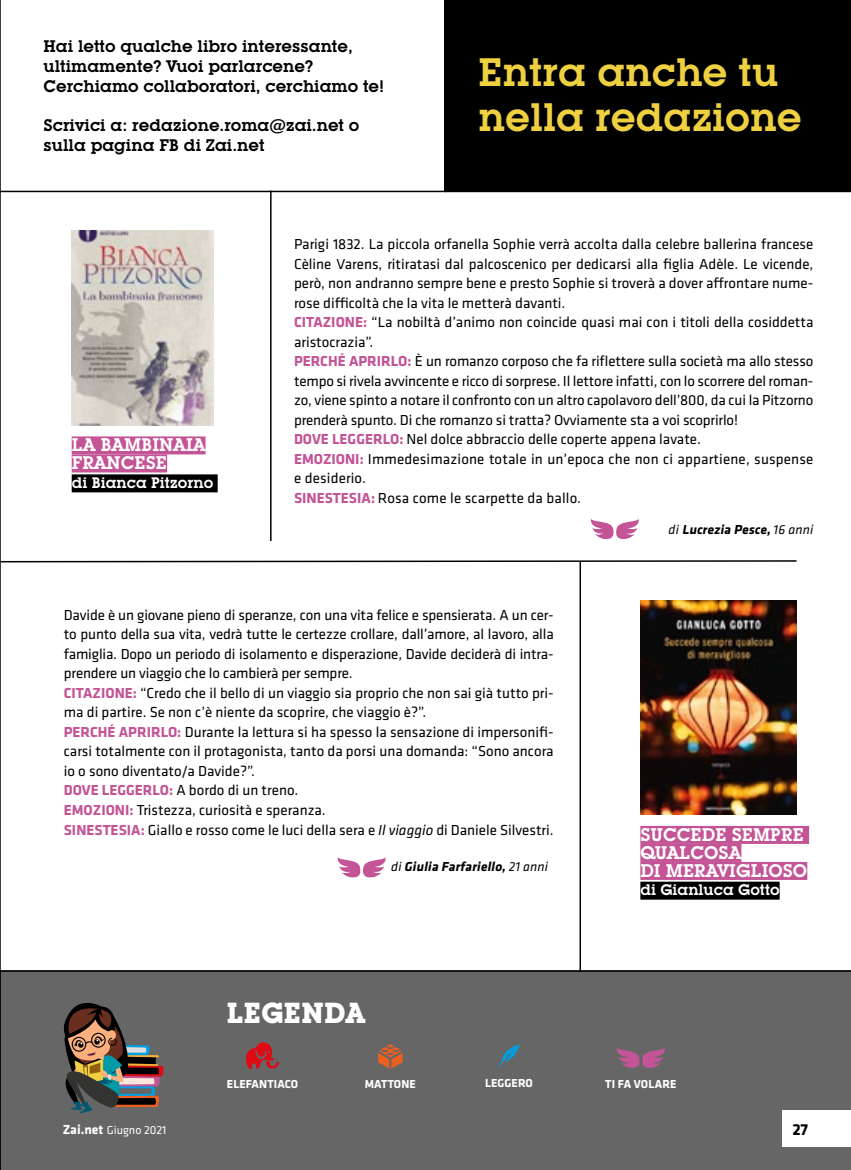
<style>
.page{position:relative;width:851px;height:1170px;background:#fff}
.page>*{position:absolute;margin:0;border:0;box-sizing:border-box;transform-origin:0 0}
.t1{font:600 39px/45px "Lubalin Graph IT Cby BT";color:#eed041}
.t2{font:700 28.5px "Lubalin Graph IT Cby BT";letter-spacing:.01em;color:#fff}
.t3{font:600 18px/18px "Lubalin Graph IT Cby BT";color:#fff}
.t4{font:600 16.5px/19.8px "Lubalin Graph IT Cby BT";color:#000}
.t5{font:700 16.5px "Klavika";color:#000}
.t6{font:15px/19.5px "Klavika";color:#000}
.t7{font:600 15px "Lubalin Graph IT Cby BT";color:#fff}
.t8{font:italic 700 13.5px "Klavika";color:#000}
.t9{font:700 12px "Klavika";letter-spacing:.01em;color:#fff}
.t10{font:12px "Klavika";color:#fff}
.s1{font-weight:700;color:#c35496}
.s2{font-weight:400}
.s3{font-style:italic}
.s4{font-weight:700;font-size:13.5px}
</style>
<div class="page">
<div style="left:0;top:970px;width:850px;height:199px;background:#666"></div>
<div style="left:445px;top:0;width:405px;height:191px;background:#000"></div>
<img style="left:640px;top:600px;width:156px;height:215px">
<div style="left:640px;top:825px;width:169px;height:18px;background:#c35496"></div>
<div style="left:640px;top:843px;width:101px;height:18px;background:#c35496"></div>
<div style="left:640px;top:861px;width:167px;height:18px;background:#c35496"></div>
<div style="left:640px;top:881px;width:139px;height:18px;background:#000"></div>
<img style="left:72px;top:230px;width:142px;height:195px">
<div style="left:72px;top:436px;width:133px;height:18px;background:#c35496"></div>
<div style="left:72px;top:454px;width:95px;height:18px;background:#c35496"></div>
<div style="left:72px;top:474px;width:146px;height:18px;background:#000"></div>
<hr style="left:0;top:191px;width:850px;height:1px;background:#000">
<hr style="left:0;top:0;width:1px;height:1169px;background:#000">
<svg style="left:0;top:559px;width:797px;height:4px"></svg>
<hr style="left:0;top:970px;width:850px;height:1px;background:#000">
<hr style="left:270px;top:191px;width:1px;height:350px;background:#000">
<hr style="left:579px;top:561px;width:2px;height:410px;background:#000">
<div style="left:782px;top:1110px;width:68px;height:36px;background:#fff"></div>
<svg style="left:63px;top:1002px;width:101px;height:111px"></svg>
<svg style="left:246px;top:1042px;width:33px;height:26px"></svg>
<svg style="left:378px;top:1044px;width:24px;height:24px"></svg>
<svg style="left:498px;top:1044px;width:21px;height:24px"></svg>
<svg style="left:617px;top:1048px;width:48px;height:20px"></svg>
<svg style="left:337px;top:857px;width:49px;height:20px"></svg>
<svg style="left:590px;top:519px;width:49px;height:20px"></svg>
<p class="t4" style="left:44px;top:36px;width:342px">Hai letto qualche libro interessante, ultimamente? Vuoi parlarcene?<br>Cerchiamo collaboratori, cerchiamo te!</p>
<p class="t4" style="left:44px;top:115px;width:317px">Scrivici a: redazione.roma@zai.net o sulla pagina FB di Zai.net</p>
<h1 class="t1" style="left:478px;top:49px;width:324px">Entra anche tu nella redazione</h1>
<p class="t3" style="left:72px;top:436px;width:135px">LA BAMBINAIA<br>FRANCESE</p>
<p class="t7" style="left:72px;top:473px;width:143px">di Bianca Pitzorno</p>
<p class="t6" style="left:294px;top:235px;width:521px">Parigi 1832. La piccola orfanella Sophie verrà accolta dalla celebre ballerina francese Cèline Varens, ritiratasi dal palcoscenico per dedicarsi alla figlia Adèle. Le vicende, però, non andranno sempre bene e presto Sophie si troverà a dover affrontare nume&shy;rose difficoltà che la vita le metterà davanti.<br><span class="s1">CITAZIONE:</span> “La nobiltà d’animo non coincide quasi mai con i titoli della cosiddetta aristocrazia”.<br><span class="s1">PERCHÉ APRIRLO:</span> È un romanzo corposo che fa riflettere sulla società ma allo stesso tempo si rivela avvincente e ricco di sorprese. Il lettore infatti, con lo scorrere del roman&shy;zo, viene spinto a notare il confronto con un altro capolavoro dell’800, da cui la Pitzorno prenderà spunto. Di che romanzo si tratta? Ovviamente sta a voi scoprirlo!<br><span class="s1">DOVE LEGGERLO:</span> Nel dolce abbraccio delle coperte appena lavate.<br><span class="s1">EMOZIONI:</span> Immedesimazione totale in un’epoca che non ci appartiene, suspense e desiderio.<br><span class="s1">SINESTESIA:</span> Rosa come le scarpette da ballo.</p>
<p class="t8" style="left:668px;top:522px;width:146px"><span class="s2">d i</span> Lucrezia Pesce,<span class="s2">1 6 a n n i</span></p>
<p class="t6" style="left:64px;top:605px;width:491px">Davide è un giovane pieno di speranze, con una vita felice e spensierata. A un cer&shy;to punto della sua vita, vedrà tutte le certezze crollare, dall’amore, al lavoro, alla famiglia. Dopo un periodo di isolamento e disperazione, Davide deciderà di intra&shy;prendere un viaggio che lo cambierà per sempre.<br><span class="s1">CITAZIONE:</span> “Credo che il bello di un viaggio sia proprio che non sai già tutto pri&shy;ma di partire. Se non c’è niente da scoprire, che viaggio è?”.<br><span class="s1">PERCHÉ APRIRLO:</span> Durante la lettura si ha spesso la sensazione di impersonifi&shy;carsi totalmente con il protagonista, tanto da porsi una domanda: “Sono ancora io o sono diventato/a Davide?”.<br><span class="s1">DOVE LEGGERLO:</span> A bordo di un treno.<br><span class="s1">EMOZIONI:</span> Tristezza, curiosità e speranza.<br><span class="s1">SINESTESIA:</span> Giallo e rosso come le luci della sera e <span class="s3">Il viaggio</span> di Daniele Silvestri.</p>
<p class="t8" style="left:390px;top:859px;width:159px"><span class="s2">di</span>Giulia Farfariello,<span class="s2">2 1 a n n i</span></p>
<h2 class="t2" style="left:227px;top:995px;width:140px">LEGENDA</h2>
<p class="t3" style="left:640px;top:825px;width:168px">SUCCEDE SEMPRE<br>QUALCOSA<br>DI MERAVIGLIOSO</p>
<p class="t7" style="left:640px;top:880px;width:141px">di Gianluca Gotto</p>
<p class="t9" style="left:227px;top:1077px;width:73px">ELEFANTIACO</p>
<p class="t9" style="left:364px;top:1077px;width:53px">MATTONE</p>
<p class="t9" style="left:485px;top:1076px;width:49px">LEGGERO</p>
<p class="t9" style="left:605px;top:1077px;width:73px">TI FA VOLARE</p>
<p class="t10" style="left:63px;top:1123px;width:105px"><span class="s4">Zai.net</span> Giugno 2021</p>
<p class="t5" style="left:792px;top:1120px;width:17px">27</p>
</div>
